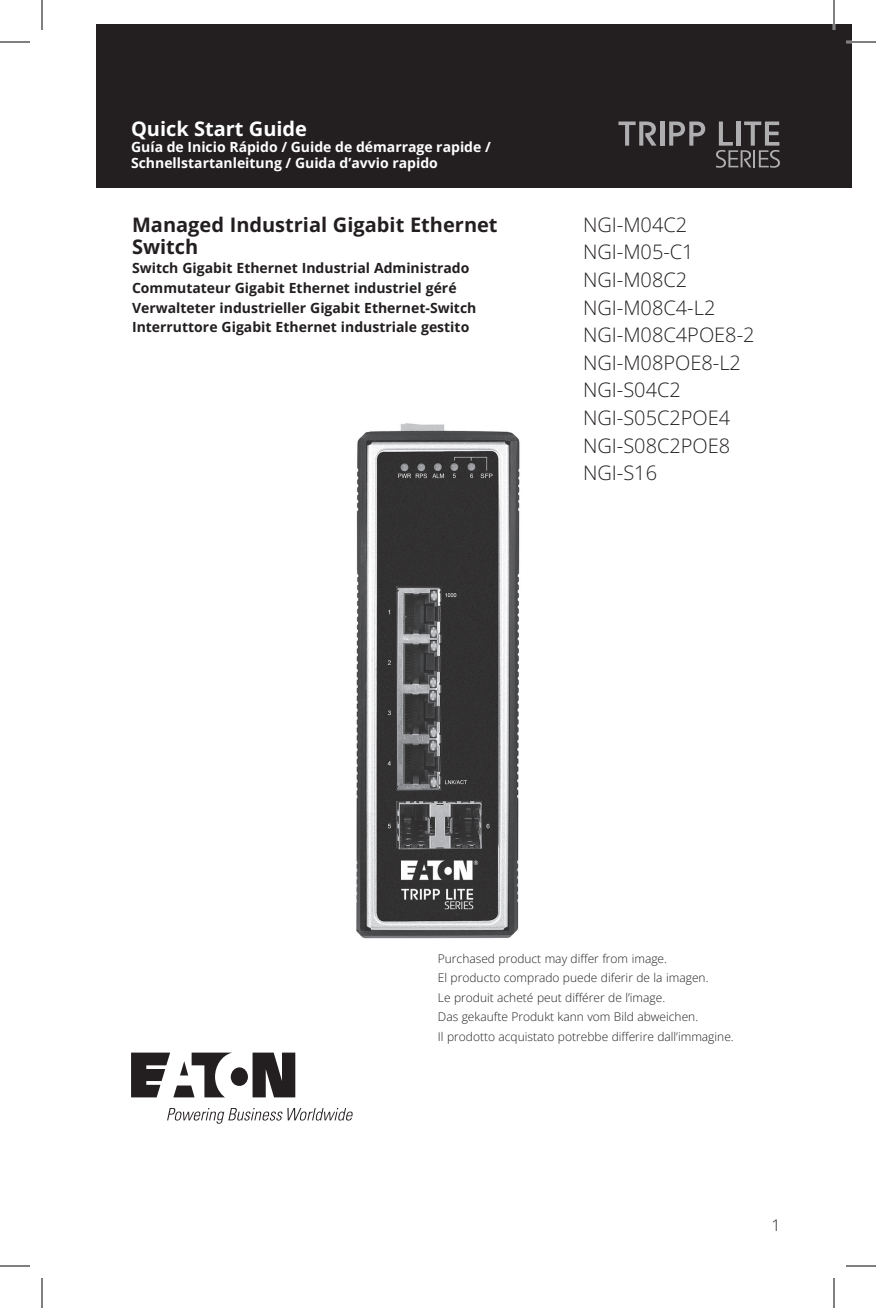
<style>
.page{position:relative;width:876px;height:1308px;background:#fff}
.page>*{position:absolute;margin:0;border:0;box-sizing:border-box;transform-origin:0 0}
.t1{font:20px "Open Sans";color:#231f20}
.t2{font:700 20px/22px "Open Sans";color:#231f20}
._00_Product{font:700 20px "Open Sans";color:#fff}
.t3{font:16px "Open Sans";color:#231f20}
.t4{font:700 14px "Open Sans";color:#231f20}
._00_Product-2{font:700 14px/16px "Open Sans";color:#fff}
.t5{font:12px "Open Sans";color:#231f20}
</style>
<div class="page">
<div style="left:96px;top:24px;width:756px;height:163px;background:#231f20"></div>
<svg style="left:618px;top:122px;width:39px;height:24px"></svg>
<hr style="left:660px;top:122px;width:4px;height:24px;background:#aeaeb0">
<svg style="left:669px;top:122px;width:36px;height:24px"></svg>
<svg style="left:716px;top:122px;width:64px;height:46px"></svg>
<svg style="left:131px;top:1053px;width:164px;height:44px"></svg>
<svg style="left:167px;top:1108px;width:186px;height:16px"></svg>
<img style="left:356px;top:423px;width:164px;height:516px">
<hr style="left:846px;top:41px;width:30px;height:2px;background:#fff">
<hr style="left:833px;top:0;width:2px;height:30px;background:#fff">
<hr style="left:0;top:42px;width:30px;height:1px;background:#000">
<hr style="left:846px;top:42px;width:30px;height:1px;background:#000">
<hr style="left:0;top:1266px;width:30px;height:1px;background:#000">
<hr style="left:846px;top:1266px;width:30px;height:1px;background:#000">
<hr style="left:42px;top:0;width:1px;height:30px;background:#000">
<hr style="left:42px;top:1278px;width:1px;height:30px;background:#000">
<hr style="left:834px;top:0;width:1px;height:30px;background:#000">
<hr style="left:834px;top:1278px;width:1px;height:30px;background:#000">
<p class="_00_Product" style="left:131px;top:115px;width:177px">Quick Start Guide</p>
<p class="_00_Product-2" style="left:131px;top:138px;width:361px">Guía de Inicio Rápido / Guide de démarrage rapide /<br>Schnellstartanleitung / Guida d’avvio rapido</p>
<p class="t2" style="left:132px;top:213px;width:367px">Managed Industrial Gigabit Ethernet<br>Switch</p>
<p class="t4" style="left:132px;top:259px;width:339px">Switch Gigabit Ethernet Industrial Administrado</p>
<p class="t4" style="left:132px;top:278px;width:326px">Commutateur Gigabit Ethernet industriel géré</p>
<p class="t4" style="left:132px;top:298px;width:346px">Verwalteter industrieller Gigabit Ethernet-Switch</p>
<p class="t4" style="left:132px;top:318px;width:339px">Interruttore Gigabit Ethernet industriale gestito</p>
<p class="t1" style="left:583px;top:211px;width:106px">NGI-M04C2</p>
<p class="t1" style="left:583px;top:238px;width:112px">NGI-M05-C1</p>
<p class="t1" style="left:583px;top:266px;width:106px">NGI-M08C2</p>
<p class="t1" style="left:583px;top:294px;width:134px">NGI-M08C4-L2</p>
<p class="t1" style="left:583px;top:321px;width:173px">NGI-M08C4POE8-2</p>
<p class="t1" style="left:583px;top:349px;width:160px">NGI-M08POE8-L2</p>
<p class="t1" style="left:583px;top:376px;width:99px">NGI-S04C2</p>
<p class="t1" style="left:583px;top:404px;width:149px">NGI-S05C2POE4</p>
<p class="t1" style="left:583px;top:432px;width:149px">NGI-S08C2POE8</p>
<p class="t1" style="left:583px;top:459px;width:76px">NGI-S16</p>
<p class="t5" style="left:438px;top:950px;width:231px">Purchased product may differ from image.</p>
<p class="t5" style="left:438px;top:970px;width:272px">El producto comprado puede diferir de la imagen.</p>
<p class="t5" style="left:438px;top:989px;width:229px">Le produit acheté peut différer de l’image.</p>
<p class="t5" style="left:438px;top:1008px;width:262px">Das gekaufte Produkt kann vom Bild abweichen.</p>
<p class="t5" style="left:438px;top:1028px;width:297px">Il prodotto acquistato potrebbe differire dall’immagine.</p>
<h2 class="t3" style="left:772px;top:1215px;width:11px">1</h2>
</div>
